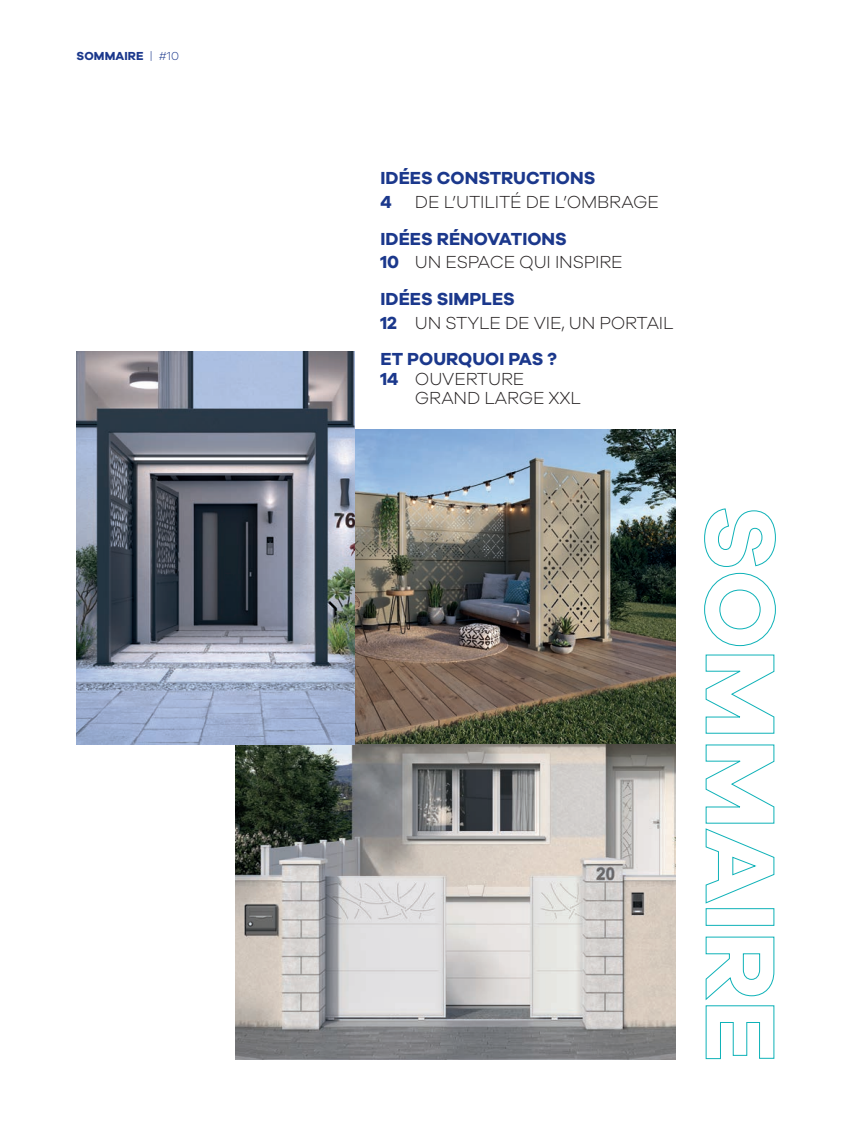
<style>
.page{position:relative;width:851px;height:1136px;background:#fff}
.page>*{position:absolute;margin:0;border:0;box-sizing:border-box;transform-origin:0 0}
.t1{font:700 18px/23.7px "Galano Grotesque";color:#1b388c}
.t2{font:300 18px/23.7px "Galano Grotesque";letter-spacing:-.01em;color:#231f20}
.t3{font:700 12px "Galano Grotesque";letter-spacing:.01em;color:#1b388c}
.s1{font-weight:300}
.s2{font-weight:300;color:#231f20}
.s3{font-weight:700;color:#1b388c}
</style>
<div class="page">
<img style="left:355px;top:429px;width:320px;height:315px">
<img style="left:235px;top:744px;width:440px;height:315px">
<img style="left:77px;top:351px;width:278px;height:393px">
<svg style="left:704px;top:508px;width:72px;height:551px"></svg>
<p class="t3" style="left:77px;top:48px;width:104px">SOMMAIRE <span class="s1">| #10</span></p>
<p class="t1" style="left:380px;top:166px;width:216px">IDÉES CONSTRUCTIONS<br>4</p>
<p class="t2" style="left:415px;top:189px;width:245px">DE L’UTILITÉ DE L’OMBRAGE</p>
<p class="t1" style="left:380px;top:226px;width:244px">IDÉES RÉNOVATIONS<br>10 <span class="s2">UN ESPACE QUI INSPIRE</span></p>
<p class="t2" style="left:380px;top:286px;width:294px"><span class="s3">IDÉES SIMPLES<br>12</span> UN STYLE DE VIE, UN PORTAIL</p>
<p class="t1" style="left:380px;top:349px;width:178px;line-height:19.5px">ET POURQUOI PAS ?<br>14 <span class="s2">OUVERTURE</span></p>
<p class="t2" style="left:415px;top:385px;width:167px">GRAND LARGE XXL</p>
</div>
